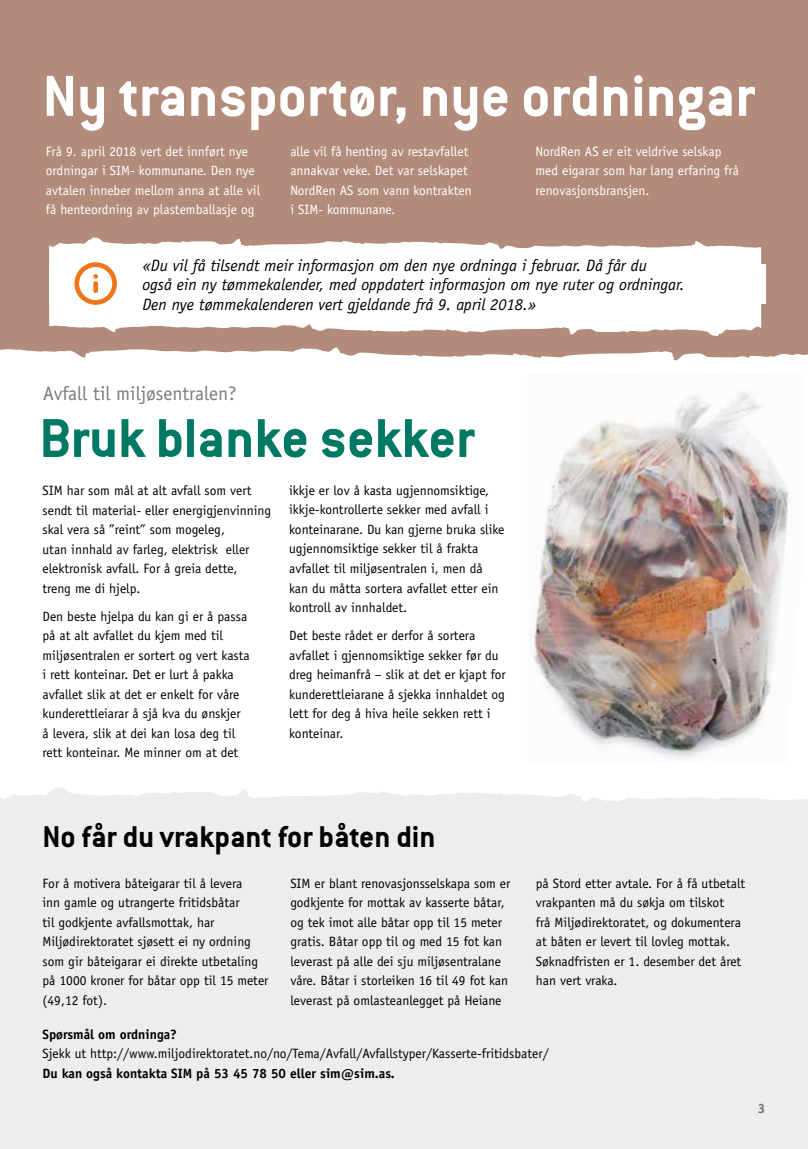
<style>
.page{position:relative;width:808px;height:1149px;background:#fff}
.page>*{position:absolute;margin:0;border:0;box-sizing:border-box;transform-origin:0 0}
.t1{font:700 63.45px "Conduit ITC";color:#fff}
.t2{font:700 60px "Conduit ITC";color:#007964}
.t3{font:700 33px "Conduit ITC";color:#000}
.t4{font:19.5px "Officina Sans";color:#7c7b7b}
.t5{font:italic 16.5px/19.5px "Officina Sans";color:#000}
.t6{font:13.5px/19.5px "Officina Sans";color:#000}
.t7{font:13.5px/19.5px "Officina Sans";color:#fff}
.t8{font:700 13.5px "Officina Sans";color:#000}
.t9{font:700 13.5px "Officina Sans";color:#6f6f6f}
</style>
<div class="page">
<div style="left:0;top:0;width:808px;height:361px;background:#b28b7b"></div>
<img style="left:530px;top:392px;width:259px;height:368px">
<div style="left:0;top:787px;width:808px;height:361px;background:#ededed"></div>
<svg style="left:49px;top:237px;width:712px;height:99px"></svg>
<h1 class="t1" style="left:43px;top:59px;width:714px">Ny transportør, nye ordningar</h1>
<p class="t7" style="left:46px;top:141px;width:216px">Frå 9. april 2018 vert det innført nye ordningar i SIM- kommunane. Den nye avtalen inneber mellom anna at alle vil få henteordning av plastemballasje og</p>
<p class="t7" style="left:290px;top:141px;width:183px">alle vil få henting av restavfallet annakvar veke. Det var selskapet<br>NordRen AS som vann kontrakten i SIM- kommunane.</p>
<p class="t7" style="left:536px;top:141px;width:205px">NordRen AS er eit veldrive selskap med eigarar som har lang erfaring frå renovasjonsbransjen.</p>
<p class="t5" style="left:142px;top:255px;width:544px">«Du vil få tilsendt meir informasjon om den nye ordninga i februar. Då får du<br>også ein ny tømmekalender, med oppdatert informasjon om nye ruter og ordningar.<br>Den nye tømmekalenderen vert gjeldande frå 9. april 2018.»</p>
<h3 class="t4" style="left:43px;top:382px;width:195px">Avfall til miljøsentralen?</h3>
<h2 class="t2" style="left:39px;top:403px;width:437px">Bruk blanke sekker</h2>
<p class="t6" style="left:43px;top:480px;width:230px">SIM har som mål at alt avfall som vert sendt til material- eller energigjenvinning skal vera så ”reint” som mogeleg,<br>utan innhald av farleg, elektrisk eller elektronisk avfall. For å greia dette,<br>treng me di hjelp.</p>
<p class="t6" style="left:43px;top:606px;width:209px">Den beste hjelpa du kan gi er å passa på at alt avfallet du kjem med til miljøsentralen er sortert og vert kasta i rett konteinar. Det er lurt å pakka avfallet slik at det er enkelt for våre kunderettleiarar å sjå kva du ønskjer å levera, slik at dei kan losa deg til rett konteinar. Me minner om at det</p>
<p class="t6" style="left:289px;top:480px;width:217px">ikkje er lov å kasta ugjennomsiktige, ikkje-kontrollerte sekker med avfall i konteinarane. Du kan gjerne bruka slike ugjennomsiktige sekker til å frakta avfallet til miljøsentralen i, men då kan du måtta sortera avfallet etter ein kontroll av innhaldet.</p>
<p class="t6" style="left:289px;top:625px;width:218px">Det beste rådet er derfor å sortera avfallet i gjennomsiktige sekker før du dreg heimanfrå – slik at det er kjapt for kunderettleiarane å sjekka innhaldet og lett for deg å hiva heile sekken rett i konteinar.</p>
<h3 class="t3" style="left:43px;top:817px;width:395px">No får du vrakpant for båten din</h3>
<p class="t6" style="left:43px;top:873px;width:228px">For å motivera båteigarar til å levera<br>inn gamle og utrangerte fritidsbåtar<br>til godkjente avfallsmottak, har Miljødirektoratet sjøsett ei ny ordning som gir båteigarar ei direkte utbetaling på 1000 kroner for båtar opp til 15 meter (49,12 fot).</p>
<p class="t6" style="left:290px;top:873px;width:222px">SIM er blant renovasjonsselskapa som er godkjente for mottak av kasserte båtar, og tek imot alle båtar opp til 15 meter gratis. Båtar opp til og med 15 fot kan leverast på alle dei sju miljøsentralane våre. Båtar i storleiken 16 til 49 fot kan leverast på omlasteanlegget på Heiane</p>
<p class="t6" style="left:536px;top:873px;width:211px">på Stord etter avtale. For å få utbetalt vrakpanten må du søkja om tilskot<br>frå Miljødirektoratet, og dokumentera at båten er levert til lovleg mottak.<br>Søknadfristen er 1. desember det året han vert vraka.</p>
<p class="t8" style="left:43px;top:1025px;width:136px">Spørsmål om ordninga?</p>
<p class="t6" style="left:43px;top:1043px;width:508px">Sjekk ut http://www.miljodirektoratet.no/no/Tema/Avfall/Avfallstyper/Kasserte-fritidsbater/</p>
<p class="t8" style="left:43px;top:1064px;width:354px">Du kan også kontakta SIM på 53 45 78 50 eller sim@sim.as.</p>
<p class="t9" style="left:758px;top:1099px;width:9px">3</p>
</div>
